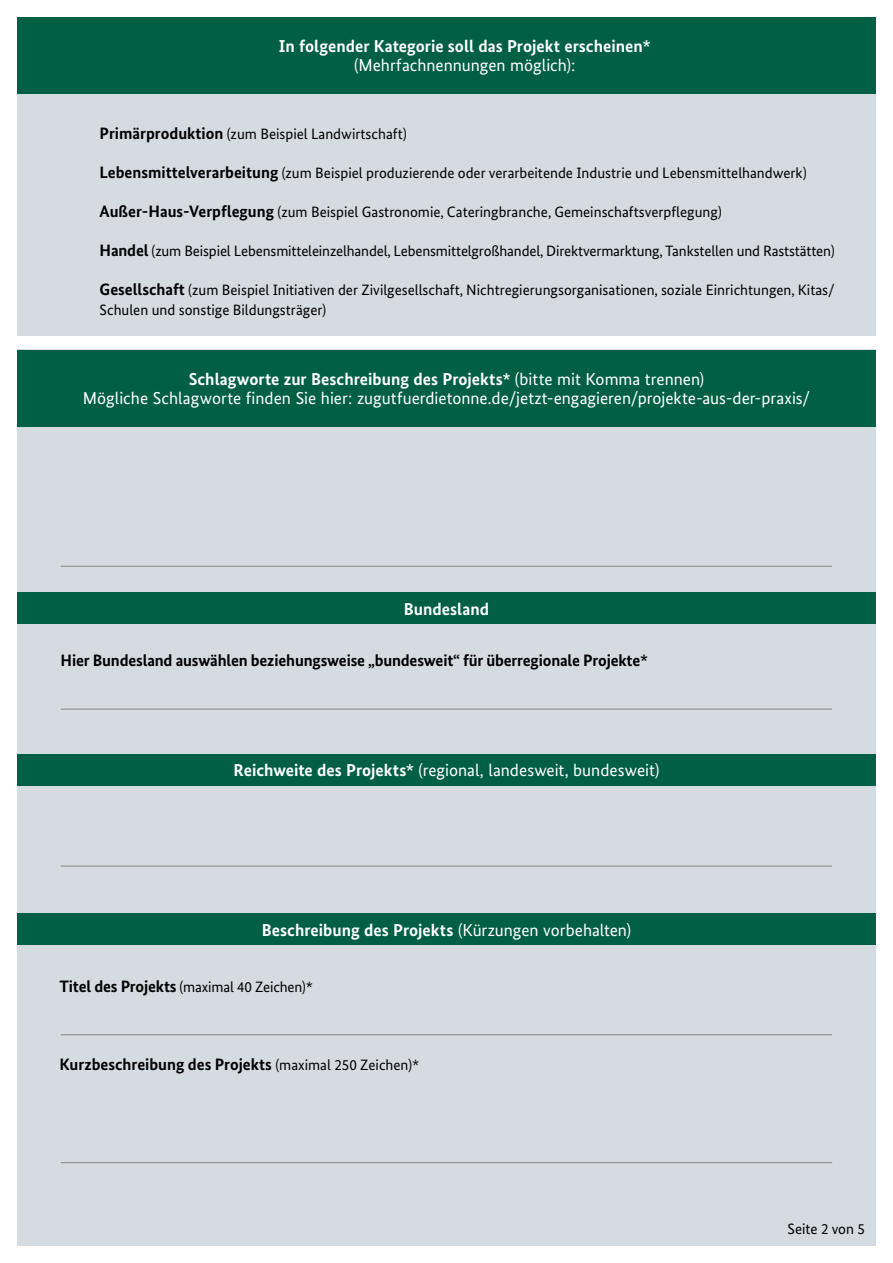
<style>
.page{position:relative;width:893px;height:1263px;background:#fff}
.page>*{position:absolute;margin:0;border:0;box-sizing:border-box;transform-origin:0 0}
.t1{font:17.25px "Bundes Sans";color:#fff}
.t2{font:700 17.25px "Bundes Sans";color:#fff}
.t3{font:700 16.5px "Bundes Sans";letter-spacing:-.01em;color:#000}
.t4{font:15px/19.5px "Bundes Sans";color:#000}
.s1{font-weight:700;font-size:16.5px}
.s2{font-weight:400}
.s3{font-weight:700}
.s4{font-weight:400;font-size:15px}
</style>
<div class="page">
<div style="left:17px;top:350px;width:859px;height:896px;background:#d4dce1"></div>
<div style="left:17px;top:17px;width:859px;height:319px;background:#d4dce1"></div>
<div style="left:17px;top:17px;width:859px;height:77px;background:#005f45"></div>
<div style="left:17px;top:350px;width:859px;height:76px;background:#005f45"></div>
<div style="left:17px;top:592px;width:859px;height:32px;background:#005f45"></div>
<div style="left:17px;top:754px;width:859px;height:32px;background:#005f45"></div>
<div style="left:17px;top:913px;width:859px;height:32px;background:#005f45"></div>
<hr style="left:61px;top:566px;width:771px;height:1px;background:#878786">
<hr style="left:61px;top:709px;width:771px;height:1px;background:#878786">
<hr style="left:61px;top:866px;width:771px;height:1px;background:#878786">
<hr style="left:61px;top:1034px;width:771px;height:1px;background:#878786">
<hr style="left:61px;top:1162px;width:771px;height:1px;background:#878786">
<h2 class="t2" style="left:279px;top:36px;width:373px">In folgender Kategorie soll das Projekt erscheinen*</h2>
<p class="t1" style="left:354px;top:55px;width:223px">(Mehrfachnennungen möglich):</p>
<p class="t4" style="left:100px;top:124px;width:309px"><span class="s1">Primärproduktion</span> (zum Beispiel Landwirtschaft)</p>
<p class="t4" style="left:100px;top:163px;width:709px"><span class="s1">Lebensmittelverarbeitung</span> (zum Beispiel produzierende oder verarbeitende Industrie und Lebensmittelhandwerk)</p>
<p class="t4" style="left:100px;top:202px;width:624px"><span class="s1">Außer-Haus-Verpflegung</span> (zum Beispiel Gastronomie, Cateringbranche, Gemeinschaftsverpflegung)</p>
<p class="t4" style="left:100px;top:241px;width:737px"><span class="s1">Handel</span> (zum Beispiel Lebensmitteleinzelhandel, Lebensmittelgroßhandel, Direktvermarktung, Tankstellen und Raststätten)</p>
<p class="t4" style="left:100px;top:280px;width:737px"><span class="s1">Gesellschaft</span> (zum Beispiel Initiativen der Zivilgesellschaft, Nichtregierungsorganisationen, soziale Einrichtungen, Kitas/<br>Schulen und sonstige Bildungsträger)</p>
<h2 class="t2" style="left:189px;top:368px;width:517px">Schlagworte zur Beschreibung des Projekts* <span class="s2">(bitte mit Komma trennen)</span></h2>
<p class="t1" style="left:83px;top:388px;width:729px">Mögliche Schlagworte finden Sie hier: zugutfuerdietonne.de/jetzt-engagieren/projekte-aus-der-praxis/</p>
<h2 class="t2" style="left:404px;top:598px;width:87px">Bundesland</h2>
<p class="t3" style="left:61px;top:650px;width:589px">Hier Bundesland auswählen beziehungsweise „bundesweit“ für überregionale Projekte*</p>
<h2 class="t1" style="left:234px;top:760px;width:427px"><span class="s3">Reichweite des Projekts*</span> (regional, landesweit, bundesweit)</h2>
<h2 class="t2" style="left:262px;top:919px;width:371px">Beschreibung des Projekts <span class="s2">(Kürzungen vorbehalten)</span></h2>
<p class="t4" style="left:60px;top:977px;width:255px"><span class="s1">Titel des Projekts</span> (maximal 40 Zeichen)*</p>
<p class="t3" style="left:60px;top:1054px;width:361px">Kurzbeschreibung des Projekts <span class="s4">(maximal 250 Zeichen)*</span></p>
<p class="t4" style="left:787px;top:1219px;width:79px">Seite 2 von 5</p>
</div>
